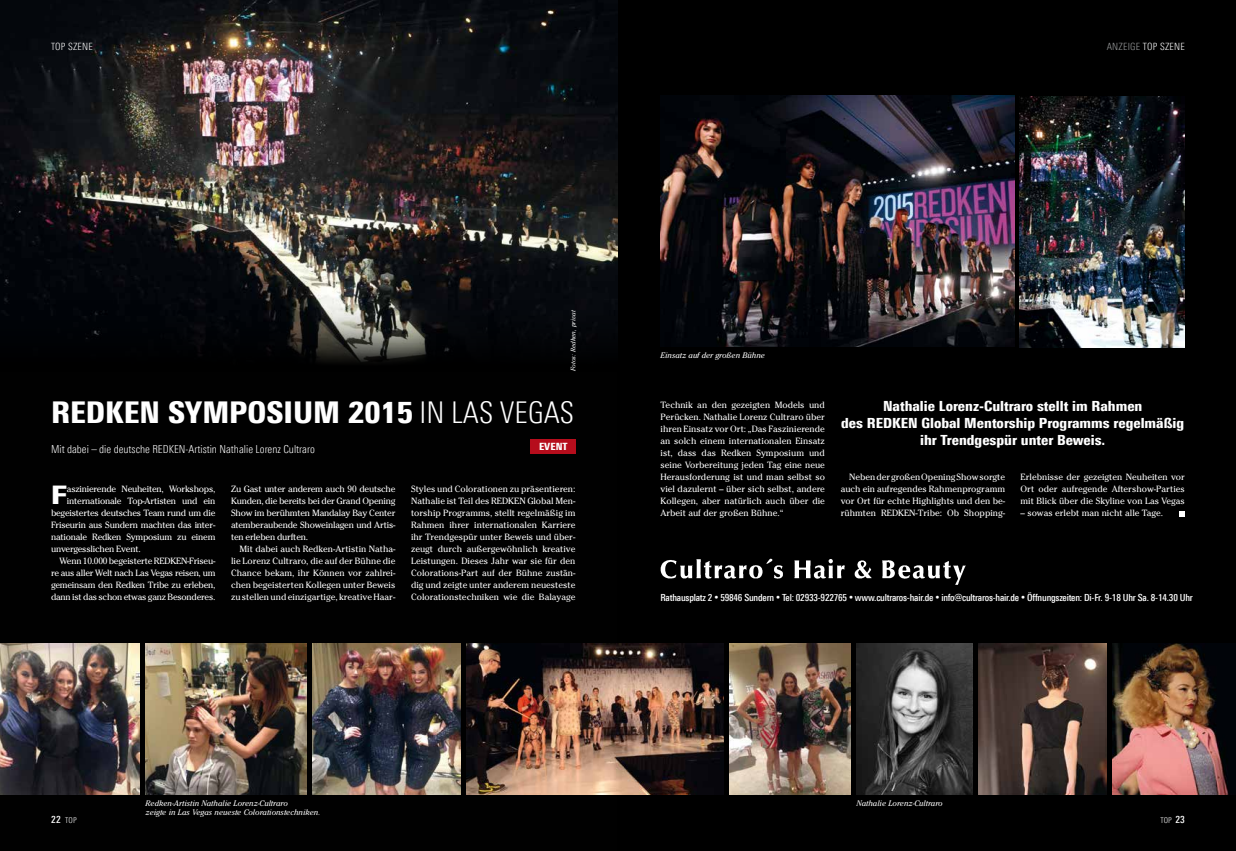
<style>
.page{position:relative;width:1236px;height:851px;background:#fff}
.page>*{position:absolute;margin:0;border:0;box-sizing:border-box;transform-origin:0 0}
.t1{font:900 30px "Linotype Univers 820 Cn";color:#fff}
.t2{font:900 25.6px "Linotype Univers 830";color:#fff}
.t3{font:900 14px/16.8px "Linotype Univers 820 Cn";color:#fff;text-align:center}
.t4{font:300 11px "Linotype Univers 320 Cn";color:#fff}
.t5{font:300 10px "Linotype Univers 320 Cn";letter-spacing:.025em;color:#fff}
.t6{font:900 10px "Linotype Univers 820 Cn";color:#fff}
.t7{font:500 9.8px "Linotype Univers 520 Cn";letter-spacing:-.02em;color:#fff}
.t8{font:9px/12px "Cheltenham Std";letter-spacing:-.025em;color:#fff;text-align:justify}
.t9{font:9px "Cheltenham Std";color:#fff}
.t10{font:italic 8px "Cheltenham Std";color:#fff}
.t11{font:300 8px "Linotype Univers 320 Cn";letter-spacing:.015em;color:#fff}
.t12{font:italic 6.5px "Cheltenham Std";color:#fff}
.s1{color:#9c9e9f}
.s2{font-family:"Linotype Univers 320 Cn";font-weight:300}
.s3{font-size:8px}
.s4{font-family:"Linotype Univers 520 Cn";font-weight:500;font-size:10px}
</style>
<div class="page">
<div style="left:617px;top:0;width:619px;height:850px;background:#000"></div>
<img style="left:0;top:0;width:618px;height:295px">
<div style="left:0;top:295px;width:619px;height:555px;background:#000"></div>
<div style="left:530px;top:439px;width:45px;height:14px;background:#b60d1c"></div>
<img style="left:660px;top:96px;width:354px;height:250px">
<img style="left:1020px;top:96px;width:165px;height:251px">
<img style="left:856px;top:643px;width:116px;height:151px">
<img style="left:146px;top:643px;width:160px;height:151px">
<img style="left:729px;top:643px;width:122px;height:151px">
<img style="left:312px;top:643px;width:148px;height:151px">
<img style="left:1112px;top:643px;width:117px;height:151px">
<img style="left:978px;top:643px;width:128px;height:151px">
<img style="left:0;top:643px;width:140px;height:151px">
<img style="left:466px;top:643px;width:257px;height:151px">
<svg style="left:1179px;top:511px;width:6px;height:5px"></svg>
<img style="left:660px;top:558px;width:306px;height:27px">
<p class="t5" style="left:51px;top:40px;width:44px">TOP SZENE</p>
<p class="t5" style="left:1107px;top:40px;width:80px"><span class="s1">ANZEIGE</span> TOP SZENE</p>
<p class="t12" style="left:569px;top:371px;width:62px;rotate:-90deg">Fotos: Redken, privat</p>
<h1 class="t1" style="left:51px;top:394px;width:525px">REDKEN SYMPOSIUM 2015 <span class="s2">IN LAS VEGAS</span></h1>
<p class="t4" style="left:51px;top:443px;width:265px">Mit dabei – die deutsche REDKEN-Artistin Nathalie Lorenz Cultraro</p>
<p class="t6" style="left:539px;top:440px;width:30px">EVENT</p>
<h2 class="t2" style="left:51px;top:479px;width:17px">F</h2>
<p class="t8" style="left:67px;top:483px;width:150px">aszinierende Neuheiten, Workshops,</p>
<p class="t8" style="left:67px;top:495px;width:150px">internationale Top-Artisten und ein</p>
<p class="t8" style="left:51px;top:507px;width:166px">begeistertes deutsches Team rund um die</p>
<p class="t8" style="left:51px;top:519px;width:166px">Friseurin aus Sundern machten das inter-</p>
<p class="t8" style="left:51px;top:531px;width:166px">nationale Redken Symposium zu einem</p>
<p class="t8" style="left:51px;top:543px;width:91px">unvergesslichen Event.</p>
<p class="t8" style="left:60px;top:555px;width:157px">Wenn 10.000 begeisterte REDKEN-Friseu-</p>
<p class="t8" style="left:51px;top:567px;width:166px">re aus aller Welt nach Las Vegas reisen, um</p>
<p class="t8" style="left:51px;top:579px;width:166px">gemeinsam den Redken Tribe zu erleben,</p>
<p class="t8" style="left:51px;top:591px;width:166px">dann ist das schon etwas ganz Besonderes.</p>
<p class="t8" style="left:231px;top:483px;width:166px">Zu Gast unter anderem auch 90 deutsche Kunden, die bereits bei der Grand Opening Show im berühmten Mandalay Bay Center atemberaubende Showeinlagen und Artis&shy;ten erleben durften.</p>
<p class="t8" style="left:231px;top:543px;width:166px;text-indent:9px">Mit dabei auch Redken-Artistin Natha&shy;lie Lorenz Cultraro, die auf der Bühne die Chance bekam, ihr Können vor zahlrei&shy;chen begeisterten Kollegen unter Beweis zu stellen und einzigartige, kreative Haar-</p>
<p class="t8" style="left:411px;top:483px;width:166px">Styles und Colorationen zu präsentieren:<br>Nathalie ist Teil des REDKEN Global Men&shy;torship Programms, stellt regelmäßig im Rahmen ihrer internationalen Karriere ihr Trendgespür unter Beweis und über&shy;zeugt durch außergewöhnlich kreative Leistungen. Dieses Jahr war sie für den Colorations-Part auf der Bühne zustän&shy;dig und zeigte unter anderem neuesteste Colorationstechniken wie die Balayage</p>
<p class="t10" style="left:660px;top:350px;width:106px">Einsatz auf der großen Bühne</p>
<p class="t8" style="left:660px;top:399px;width:166px">Technik an den gezeigten Models und Perücken. Nathalie Lorenz Cultraro über ihren Einsatz vor Ort: „Das Faszinierende an solch einem internationalen Einsatz ist, dass das Redken Symposium und seine Vorbereitung jeden Tag eine neue Herausforderung ist und man selbst so viel dazulernt – über sich selbst, andere Kollegen, aber natürlich auch über die Arbeit auf der großen Bühne.“</p>
<h3 class="t3" style="left:841px;top:397px;width:345px">Nathalie Lorenz-Cultraro stellt im Rahmen<br>des REDKEN Global Mentorship Programms regelmäßig ihr Trendgespür unter Beweis.</h3>
<p class="t8" style="left:841px;top:471px;width:166px;text-indent:9px">Neben der großen Opening Show sorgte auch ein aufregendes Rahmenprogramm vor Ort für echte Highlights und den be&shy;rühmten REDKEN-Tribe: Ob Shopping-</p>
<p class="t8" style="left:1020px;top:471px;width:166px">Erlebnisse der gezeigten Neuheiten vor Ort oder aufregende Aftershow-Parties mit Blick über die Skyline von Las Vegas</p>
<p class="t9" style="left:1020px;top:508px;width:144px">– sowas erlebt man nicht alle Tage.</p>
<p class="t7" style="left:660px;top:591px;width:534px">Rathausplatz 2 <span class="s3">•</span> 59846 Sundern <span class="s3">•</span> Tel: 02933-922765 <span class="s3">•</span> www.cultraros-hair.de <span class="s3">•</span> info@cultraros-hair.de <span class="s3">•</span> Öffnungszeiten: Di-Fr. 9-18 Uhr Sa. 8-14.30 Uhr</p>
<p class="t11" style="left:51px;top:815px;width:27px"><span class="s4">22</span> TOP</p>
<p class="t10" style="left:146px;top:798px;width:144px">Redken-Artistin Nathalie Lorenz-Cultraro</p>
<p class="t10" style="left:856px;top:798px;width:88px">Nathalie Lorenz-Cultraro</p>
<p class="t10" style="left:146px;top:807px;width:176px">zeigte in Las Vegas neueste Colorationstechniken.</p>
<p class="t11" style="left:1160px;top:815px;width:26px">TOP <span class="s4">23</span></p>
</div>
